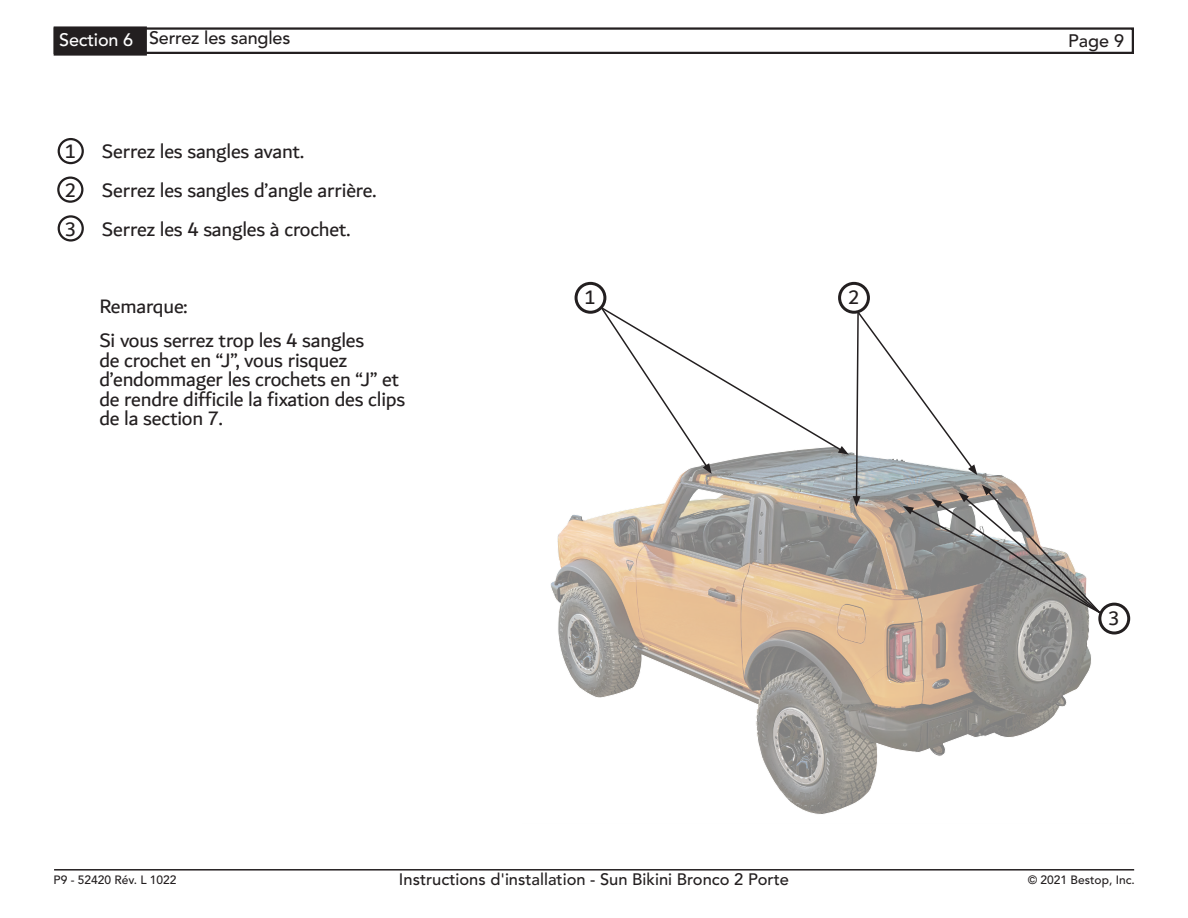
<style>
.page{position:relative;width:1188px;height:918px;background:#fff}
.page>*{position:absolute;margin:0;border:0;box-sizing:border-box;transform-origin:0 0}
.t1{font:21px/19.5px "Dubai";letter-spacing:-.01em;color:#231f20}
.t2{font:500 18px "Avenir LT Std";letter-spacing:-.01em;color:#231f20}
.t3{font:500 18px "Avenir LT Std";letter-spacing:-.01em;color:#fff}
.t4{font:500 16.5px "Avenir LT Std";color:#231f20}
.t5{font:500 12px "Avenir LT Std";color:#231f20}
</style>
<div class="page">
<hr style="left:54px;top:869px;width:1080px;height:2px;background:#231f20">
<div style="left:54px;top:27px;width:1080px;height:27px;border:2px solid #231f20"></div>
<div style="left:55px;top:28px;width:91px;height:26px;background:#231f20"></div>
<div style="left:54px;top:26px;width:93px;height:30px;border:2px solid #231f20"></div>
<div style="left:58px;top:138px;width:26px;height:26px;border:2px solid #231f20;border-radius:50%"></div>
<div style="left:57px;top:177px;width:26px;height:26px;border:2px solid #231f20;border-radius:50%"></div>
<div style="left:58px;top:215px;width:26px;height:27px;border:2px solid #231f20;border-radius:50%"></div>
<svg style="left:550px;top:514px;width:581px;height:300px"></svg>
<div style="left:575px;top:282px;width:31px;height:32px;border:3px solid #231f20;border-radius:50%"></div>
<div style="left:838px;top:282px;width:32px;height:32px;border:3px solid #231f20;border-radius:50%"></div>
<div style="left:1098px;top:603px;width:32px;height:31px;border:3px solid #231f20;border-radius:50%"></div>
<svg style="left:599px;top:306px;width:503px;height:309px"></svg>
<p class="t3" style="left:59px;top:29px;width:75px">Section 6</p>
<p class="t2" style="left:149px;top:28px;width:143px">Serrez les sangles</p>
<p class="t2" style="left:1068px;top:30px;width:58px">Page 9</p>
<p class="t1" style="left:65px;top:141px;width:13px">1</p>
<p class="t1" style="left:65px;top:180px;width:13px">2</p>
<p class="t1" style="left:65px;top:219px;width:13px">3</p>
<p class="t1" style="left:102px;top:141px;width:204px">Serrez les sangles avant.</p>
<p class="t1" style="left:102px;top:180px;width:276px">Serrez les sangles d’angle arrière.</p>
<p class="t1" style="left:102px;top:219px;width:250px">Serrez les 4 sangles à crochet.</p>
<p class="t1" style="left:99px;top:296px;width:90px">Remarque:</p>
<p class="t1" style="left:99px;top:330px;width:307px">Si vous serrez trop les 4 sangles<br>de crochet en “J”, vous risquez d’endommager les crochets en “J” et de rendre difficile la fixation des clips de la section 7.</p>
<p class="t1" style="left:584px;top:287px;width:13px">1</p>
<p class="t1" style="left:848px;top:287px;width:13px">2</p>
<p class="t1" style="left:1108px;top:608px;width:13px">3</p>
<p class="t5" style="left:54px;top:873px;width:124px">P9 - 52420 Rév. L 1022</p>
<p class="t4" style="left:399px;top:870px;width:392px">Instructions d'installation - Sun Bikini Bronco 2 Porte</p>
<p class="t5" style="left:1028px;top:873px;width:109px">© 2021 Bestop, Inc.</p>
</div>
